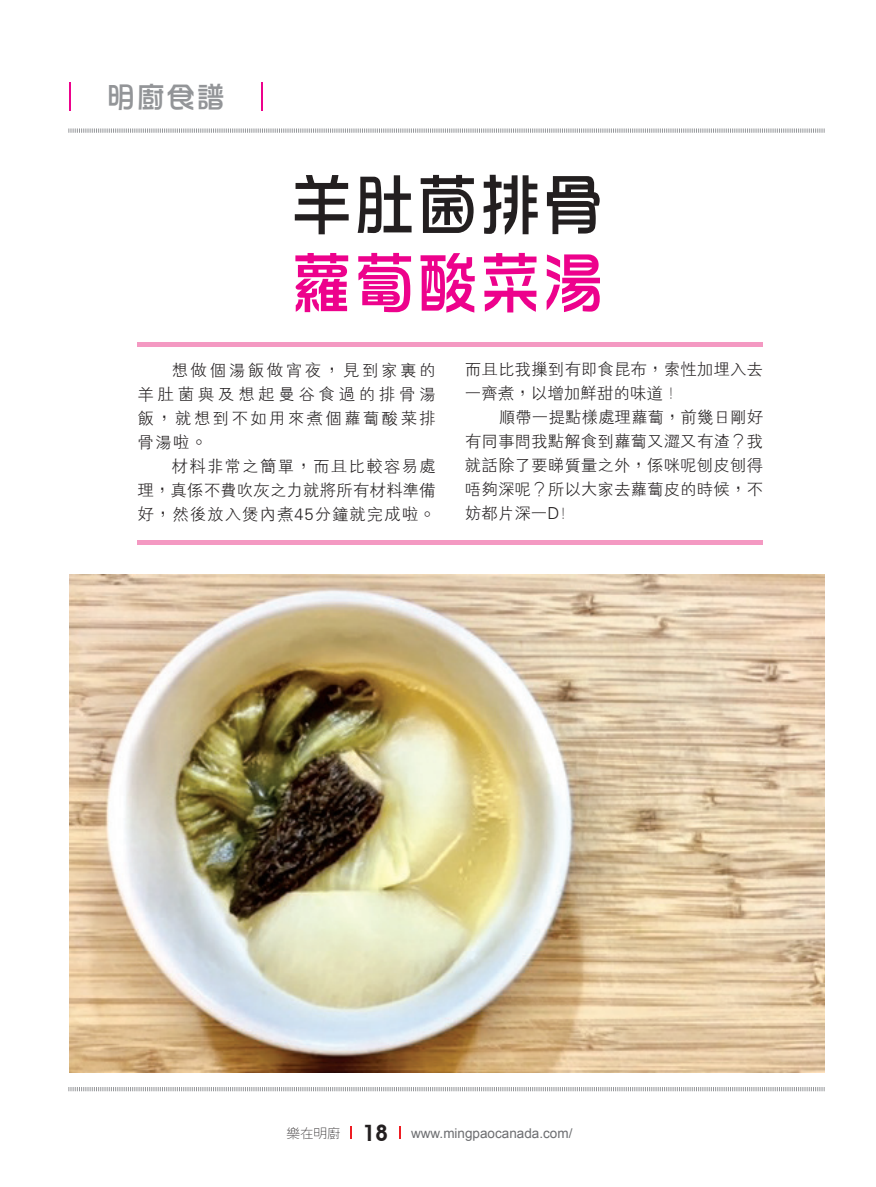
<style>
.page{position:relative;width:876px;height:1187px;background:#fff}
.page>*{position:absolute;margin:0;border:0;box-sizing:border-box;transform-origin:0 0}
.t1{font:67.5px/78px "DF Hua Zong W5 WINP BF";letter-spacing:-.02em;color:#231f20;scale:.95 1}
.t2{font:30px "DF Hua Zong W5 WINP BF";color:#939598}
.t3{font:600 22.5px "Avant Garde IT Cby BT";color:#231f20}
.t4{font:16.5px "FZXH1 B B51 0";letter-spacing:.005em;color:#231f20}
.t5{font:16.5px "FZXH1 B B51 0";letter-spacing:.055em;color:#231f20}
.t6{font:16.5px "FZXH1 B B51 0";letter-spacing:.14em;color:#231f20}
.t7{font:16.5px "FZXH1 B B51 0";letter-spacing:.22em;color:#231f20}
.t8{font:16.5px "FZXH1 B B51 0";letter-spacing:.07em;color:#231f20}
.t9{font:16.5px "FZXH1 B B51 0";letter-spacing:.155em;color:#231f20}
.t10{font:13.5px "Arial";color:#6c6d70}
.t11{font:13.5px "FZYXB B51 0";color:#231f20}
.s1{color:#ed028c}
.s2{font-family:"Avant Garde IT Cby BT";font-weight:600;font-size:22.5px;color:#fff}
</style>
<div class="page">
<svg style="left:351px;top:1126px;width:1px;height:12px"></svg>
<svg style="left:68px;top:128px;width:757px;height:5px"></svg>
<svg style="left:68px;top:1087px;width:757px;height:4px"></svg>
<svg style="left:69px;top:82px;width:1px;height:29px"></svg>
<hr style="left:261px;top:82px;width:2px;height:29px;background:#ed028c">
<svg style="left:399px;top:1126px;width:2px;height:13px"></svg>
<div style="left:137px;top:342px;width:626px;height:5px;background:#f499c2"></div>
<div style="left:137px;top:540px;width:626px;height:5px;background:#f499c2"></div>
<img style="left:70px;top:574px;width:754px;height:498px">
<h2 class="t2" style="left:106px;top:82px;width:122px">明廚食譜</h2>
<p class="t1" style="left:290px;top:166px;width:334px">羊肚菌排骨<span class="s1">蘿蔔酸菜湯</span></p>
<p class="t9" style="left:171px;top:360px;width:266px">想做個湯飯做宵夜，見到家裏的</p>
<p class="t7" style="left:137px;top:384px;width:300px">羊肚菌與及想起曼谷食過的排骨湯</p>
<p class="t6" style="left:137px;top:408px;width:300px">飯，就想到不如用來煮個蘿蔔酸菜排</p>
<p class="t4" style="left:137px;top:433px;width:71px">骨湯啦。</p>
<p class="t8" style="left:171px;top:457px;width:266px">材料非常之簡單，而且比較容易處</p>
<p class="t4" style="left:137px;top:481px;width:300px">理，真係不費吹灰之力就將所有材料準備</p>
<p class="t5" style="left:137px;top:505px;width:300px">好，然後放入煲內煮45分鐘就完成啦。</p>
<p class="t4" style="left:465px;top:359px;width:300px">而且比我摷到有即食昆布，索性加埋入去</p>
<p class="t4" style="left:465px;top:383px;width:216px">一齊煮，以增加鮮甜的味道！</p>
<p class="t4" style="left:499px;top:407px;width:266px">順帶一提點樣處理蘿蔔，前幾日剛好</p>
<p class="t4" style="left:465px;top:431px;width:300px">有同事問我點解食到蘿蔔又澀又有渣？我</p>
<p class="t4" style="left:465px;top:455px;width:300px">就話除了要睇質量之外，係咪呢刨皮刨得</p>
<p class="t4" style="left:465px;top:479px;width:300px">唔夠深呢？所以大家去蘿蔔皮的時候，不</p>
<p class="t4" style="left:465px;top:504px;width:112px">妨都片深一D﹗</p>
<p class="t3" style="left:362px;top:1118px;width:27px">18</p>
<p class="t11" style="left:287px;top:1124px;width:55px">樂在明廚</p>
<p class="t10" style="left:372px;top:1123px;width:202px"><span class="s2">12</span> www.mingpaocanada.com/</p>
</div>
